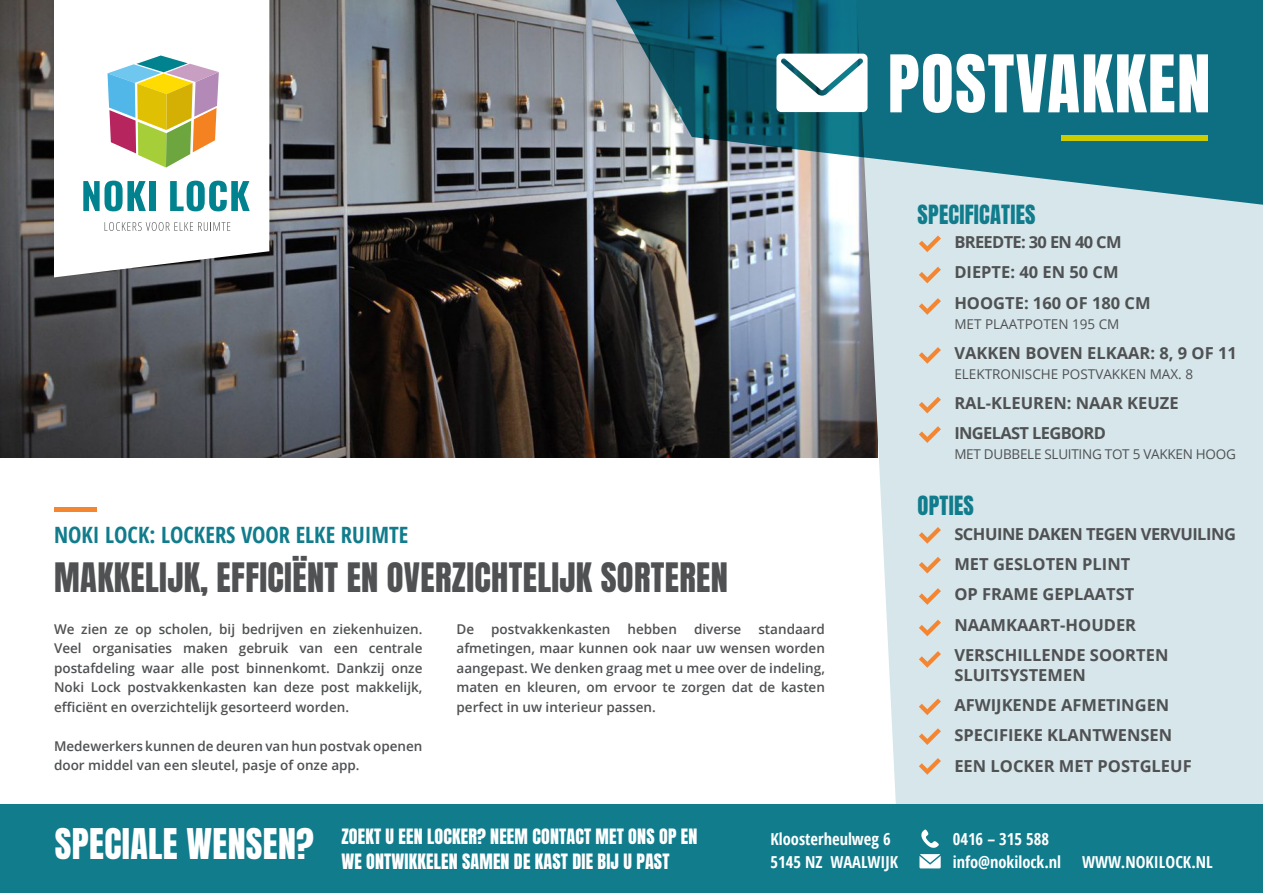
<style>
.page{position:relative;width:1263px;height:893px;background:#fff}
.page>*{position:absolute;margin:0;border:0;box-sizing:border-box;transform-origin:0 0}
.t1{font:67.5px "Anton";letter-spacing:.02em;color:#fff}
.t2{font:36px "Anton";letter-spacing:.01em;color:#fff}
.t3{font:34.5px "Anton";letter-spacing:.01em;color:#4f5153}
.t4{font:700 22.5px "Open Sans Condensed";color:#107c8c}
.t5{font:22.5px "Anton";letter-spacing:.01em;color:#107c8c}
.t6{font:18px "Anton";letter-spacing:.01em;color:#fff}
.t7{font:700 16.5px "Open Sans";color:#4f5153}
.t8{font:700 16.5px "Open Sans Condensed";color:#fff}
.t9{font:700 16.5px "Open Sans";letter-spacing:-.04em;color:#4f5153}
.t10{font:700 16.5px "Open Sans";letter-spacing:-.03em;color:#4f5153}
.t11{font:600 13.5px/19.5px "Open Sans";color:#4f5153;text-align:justify}
.t12{font:13.5px "Open Sans";color:#4f5153}
.t13{font:13.5px "Open Sans";letter-spacing:-.02em;color:#4f5153}
</style>
<div class="page">
<img style="left:0;top:0;width:856px;height:458px">
<div style="left:46px;top:0;width:231px;height:285px;background:#231f20;opacity:.13"></div>
<svg style="left:54px;top:0;width:215px;height:277px"></svg>
<div style="left:82px;top:55px;width:168px;height:176px;background:#fff"></div>
<svg style="left:83px;top:181px;width:63px;height:30px"></svg>
<div style="left:149px;top:181px;width:7px;height:30px;background:#00828f"></div>
<svg style="left:170px;top:181px;width:80px;height:30px"></svg>
<svg style="left:107px;top:56px;width:112px;height:112px"></svg>
<svg style="left:105px;top:222px;width:125px;height:9px"></svg>
<div style="left:856px;top:208px;width:407px;height:596px;background:#d6e6eb"></div>
<svg style="left:581px;top:0;width:682px;height:208px;fill:#0d6f81"></svg>
<div style="left:1061px;top:135px;width:147px;height:6px;background:#cc0"></div>
<div style="left:0;top:804px;width:1263px;height:89px;background:#107c8c"></div>
<svg style="left:921px;top:829px;width:18px;height:19px"></svg>
<svg style="left:919px;top:854px;width:22px;height:14px"></svg>
<svg style="left:919px;top:235px;width:22px;height:17px"></svg>
<svg style="left:919px;top:298px;width:22px;height:17px"></svg>
<svg style="left:919px;top:267px;width:22px;height:16px"></svg>
<svg style="left:919px;top:347px;width:22px;height:17px"></svg>
<svg style="left:919px;top:397px;width:22px;height:16px"></svg>
<svg style="left:919px;top:426px;width:22px;height:17px"></svg>
<div style="left:54px;top:507px;width:43px;height:5px;background:#f58631"></div>
<svg style="left:919px;top:527px;width:22px;height:17px"></svg>
<svg style="left:919px;top:588px;width:22px;height:17px"></svg>
<svg style="left:919px;top:557px;width:22px;height:16px"></svg>
<svg style="left:919px;top:620px;width:22px;height:16px"></svg>
<svg style="left:919px;top:651px;width:22px;height:17px"></svg>
<svg style="left:919px;top:698px;width:22px;height:17px"></svg>
<svg style="left:919px;top:728px;width:22px;height:17px"></svg>
<svg style="left:919px;top:758px;width:22px;height:17px"></svg>
<svg style="left:776px;top:54px;width:91px;height:58px"></svg>
<p class="t1" style="left:888px;top:50px;width:324px">POSTVAKKEN</p>
<p class="t5" style="left:917px;top:204px;width:120px">SPECIFICATIES</p>
<p class="t9" style="left:954px;top:230px;width:169px">BREEDTE: 30 EN 40 CM</p>
<p class="t7" style="left:954px;top:261px;width:166px">DIEPTE: 40 EN 50 CM</p>
<p class="t7" style="left:954px;top:291px;width:198px">HOOGTE: 160 OF 180 CM</p>
<p class="t12" style="left:954px;top:314px;width:167px">MET PLAATPOTEN 195 CM</p>
<p class="t7" style="left:954px;top:341px;width:284px">VAKKEN BOVEN ELKAAR: 8, 9 OF 11</p>
<p class="t12" style="left:954px;top:364px;width:240px">ELEKTRONISCHE POSTVAKKEN MAX. 8</p>
<p class="t7" style="left:954px;top:391px;width:226px">RAL-KLEUREN: NAAR KEUZE</p>
<p class="t9" style="left:954px;top:422px;width:153px">INGELAST LEGBORD</p>
<p class="t13" style="left:954px;top:445px;width:283px">MET DUBBELE SLUITING TOT 5 VAKKEN HOOG</p>
<p class="t5" style="left:917px;top:494px;width:58px">OPTIES</p>
<p class="t4" style="left:54px;top:519px;width:356px">NOKI LOCK: LOCKERS VOOR ELKE RUIMTE</p>
<p class="t10" style="left:954px;top:522px;width:283px">SCHUINE DAKEN TEGEN VERVUILING</p>
<p class="t7" style="left:954px;top:552px;width:177px">MET GESLOTEN PLINT</p>
<p class="t7" style="left:954px;top:583px;width:182px">OP FRAME GEPLAATST</p>
<p class="t7" style="left:954px;top:613px;width:183px">NAAMKAART-HOUDER</p>
<p class="t7" style="left:954px;top:643px;width:216px">VERSCHILLENDE SOORTEN</p>
<p class="t7" style="left:954px;top:663px;width:133px">SLUITSYSTEMEN</p>
<p class="t7" style="left:954px;top:693px;width:216px">AFWIJKENDE AFMETINGEN</p>
<p class="t7" style="left:954px;top:724px;width:219px">SPECIFIEKE KLANTWENSEN</p>
<p class="t7" style="left:954px;top:754px;width:239px">EEN LOCKER MET POSTGLEUF</p>
<p class="t3" style="left:54px;top:560px;width:675px">MAKKELIJK, EFFICIËNT EN OVERZICHTELIJK SORTEREN</p>
<p class="t11" style="left:54px;top:619px;width:370px">We zien ze op scholen, bij bedrijven en ziekenhuizen.<br>Veel organisaties maken gebruik van een centrale postafdeling waar alle post binnenkomt. Dankzij onze Noki Lock postvakkenkasten kan deze post makkelijk, efficiënt en overzichtelijk gesorteerd worden.</p>
<p class="t11" style="left:54px;top:736px;width:370px">Medewerkers kunnen de deuren van hun postvak openen door middel van een sleutel, pasje of onze app.</p>
<p class="t11" style="left:456px;top:619px;width:370px;text-indent:302px">standaard afmetingen, maar kunnen ook naar uw wensen worden aangepast. We denken graag met u mee over de indeling, maten en kleuren, om ervoor te zorgen dat de kasten perfect in uw interieur passen.</p>
<p class="t11" style="left:456px;top:619px;width:19px">De</p>
<p class="t11" style="left:491px;top:619px;width:121px">postvakkenkasten</p>
<p class="t11" style="left:627px;top:619px;width:51px">hebben</p>
<p class="t11" style="left:694px;top:619px;width:49px">diverse</p>
<p class="t2" style="left:55px;top:825px;width:260px">SPECIALE WENSEN?</p>
<p class="t8" style="left:953px;top:828px;width:98px">0416 – 315 588</p>
<p class="t6" style="left:341px;top:827px;width:358px">ZOEKT U EEN LOCKER? NEEM CONTACT MET ONS OP EN</p>
<p class="t6" style="left:341px;top:852px;width:330px">WE ONTWIKKELEN SAMEN DE KAST DIE BIJ U PAST</p>
<p class="t8" style="left:1082px;top:850px;width:132px">WWW.NOKILOCK.NL</p>
<p class="t8" style="left:770px;top:828px;width:122px">Kloosterheulweg 6</p>
<p class="t8" style="left:770px;top:850px;width:129px">5145 NZ WAALWIJK</p>
<p class="t8" style="left:953px;top:850px;width:110px">info@nokilock.nl</p>
</div>
